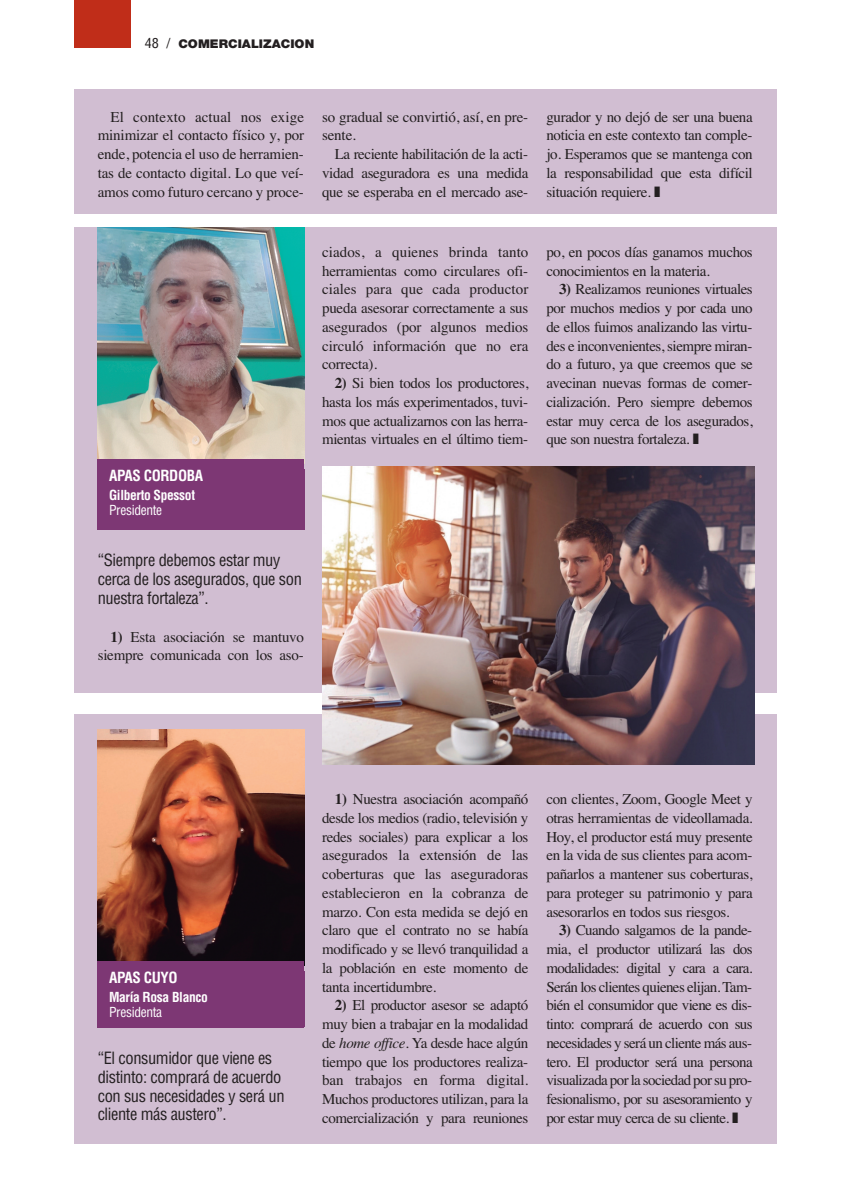
<style>
.page{position:relative;width:851px;height:1191px;background:#fff}
.page>*{position:absolute;margin:0;border:0;box-sizing:border-box;transform-origin:0 0}
.t1{font:condensed 16.5px/18.8px "Helvetica";letter-spacing:-.025em;color:#231f20}
.t2{font:15px/18.8px "Times";letter-spacing:-.025em;color:#231f20;text-align:justify}
.t3{font:700 condensed 15px "Helvetica";letter-spacing:-.025em;color:#fff}
.t4{font:700 condensed 13.5px "Helvetica";letter-spacing:-.025em;color:#fff}
.t5{font:condensed 13.5px "Helvetica";letter-spacing:-.025em;color:#fff}
.t6{font:900 12px "Helvetica Neue LT Std";color:#231f20;scale:1.05 1}
.s1{font-family:"Helvetica";font-weight:400;font-stretch:condensed;font-size:13.5px}
.s2{font-weight:700}
.s3{font-style:italic}
</style>
<div class="page">
<div style="left:74px;top:0;width:57px;height:48px;background:#c02d19"></div>
<div style="left:74px;top:89px;width:702px;height:125px;background:#d1bed2"></div>
<div style="left:74px;top:227px;width:702px;height:466px;background:#d1bed2"></div>
<img style="left:98px;top:227px;width:206px;height:232px">
<div style="left:98px;top:459px;width:206px;height:71px;background:#7d3774"></div>
<div style="left:74px;top:714px;width:702px;height:430px;background:#d1bed2"></div>
<img style="left:98px;top:729px;width:206px;height:232px">
<div style="left:98px;top:961px;width:206px;height:66px;background:#7d3774"></div>
<img style="left:322px;top:466px;width:432px;height:298px">
<p class="t6" style="left:145px;top:39px;width:163px"><span class="s1">48 /</span> COMERCIALIZACION</p>
<p class="t2" style="left:98px;top:107px;width:208px;text-indent:13px">El contexto actual nos exige minimizar el contacto físico y, por ende, potencia el uso de herramien&shy;tas de contacto digital. Lo que veí&shy;amos como futuro cercano y proce-</p>
<p class="t2" style="left:322px;top:107px;width:208px">so gradual se convirtió, así, en pre&shy;sente.</p>
<p class="t2" style="left:322px;top:144px;width:208px;text-indent:13px">La reciente habilitación de la acti&shy;vidad aseguradora es una medida que se esperaba en el mercado ase-</p>
<p class="t2" style="left:546px;top:107px;width:208px">gurador y no dejó de ser una buena noticia en este contexto tan comple&shy;jo. Esperamos que se mantenga con la responsabilidad que esta difícil situación requiere.</p>
<p class="t3" style="left:109px;top:467px;width:96px">APAS CORDOBA</p>
<p class="t4" style="left:109px;top:487px;width:88px">Gilberto Spessot</p>
<p class="t5" style="left:109px;top:503px;width:55px">Presidente</p>
<p class="t1" style="left:98px;top:551px;width:206px">“Siempre debemos estar muy cerca de los asegurados, que son nuestra fortaleza”.</p>
<p class="t2" style="left:98px;top:627px;width:208px;text-align:right"><span class="s2">1)</span> Esta asociación se mantuvo siempre comunicada con los aso-</p>
<p class="t2" style="left:322px;top:242px;width:208px">ciados, a quienes brinda tanto herramientas como circulares ofi&shy;ciales para que cada productor pueda asesorar correctamente a sus asegurados (por algunos medios circuló información que no era correcta).</p>
<p class="t2" style="left:322px;top:374px;width:208px;text-indent:13px"><span class="s2">2)</span> Si bien todos los productores, hasta los más experimentados, tuvi&shy;mos que actualizarnos con las herra&shy;mientas virtuales en el último tiem-</p>
<p class="t2" style="left:546px;top:242px;width:208px">po, en pocos días ganamos muchos conocimientos en la materia.</p>
<p class="t2" style="left:546px;top:280px;width:208px;text-indent:13px"><span class="s2">3)</span> Realizamos reuniones virtuales por muchos medios y por cada uno de ellos fuimos analizando las virtu&shy;des e inconvenientes, siempre miran&shy;do a futuro, ya que creemos que se avecinan nuevas formas de comer&shy;cialización. Pero siempre debemos estar muy cerca de los asegurados, que son nuestra fortaleza.</p>
<p class="t3" style="left:109px;top:969px;width:70px">APAS CUYO</p>
<p class="t4" style="left:109px;top:989px;width:100px">María Rosa Blanco</p>
<p class="t5" style="left:109px;top:1004px;width:55px">Presidenta</p>
<p class="t1" style="left:98px;top:1049px;width:188px">“El consumidor que viene es distinto: comprará de acuerdo con sus necesidades y será un cliente más austero”.</p>
<p class="t2" style="left:322px;top:789px;width:208px;text-indent:13px"><span class="s2">1)</span> Nuestra asociación acompañó desde los medios (radio, televisión y redes sociales) para explicar a los asegurados la extensión de las coberturas que las aseguradoras establecieron en la cobranza de marzo. Con esta medida se dejó en claro que el contrato no se había modificado y se llevó tranquilidad a la población en este momento de tanta incertidumbre.</p>
<p class="t2" style="left:322px;top:996px;width:208px;text-indent:13px"><span class="s2">2)</span> El productor asesor se adaptó muy bien a trabajar en la modalidad de <span class="s3">home office.</span> Ya desde hace algún tiempo que los productores realiza&shy;ban trabajos en forma digital.<br>Muchos productores utilizan, para la comercialización y para reuniones</p>
<p class="t2" style="left:546px;top:789px;width:208px">con clientes, Zoom, Google Meet y otras herramientas de videollamada.<br>Hoy, el productor está muy presente en la vida de sus clientes para acom&shy;pañarlos a mantener sus coberturas, para proteger su patrimonio y para asesorarlos en todos sus riesgos.</p>
<p class="t2" style="left:546px;top:921px;width:208px;text-indent:13px"><span class="s2">3)</span> Cuando salgamos de la pande&shy;mia, el productor utilizará las dos modalidades: digital y cara a cara.<br>Serán los clientes quienes elijan. Tam&shy;bién el consumidor que viene es dis&shy;tinto: comprará de acuerdo con sus necesidades y será un cliente más aus&shy;tero. El productor será una persona visualizada por la sociedad por su pro&shy;fesionalismo, por su asesoramiento y por estar muy cerca de su cliente.</p>
</div>
